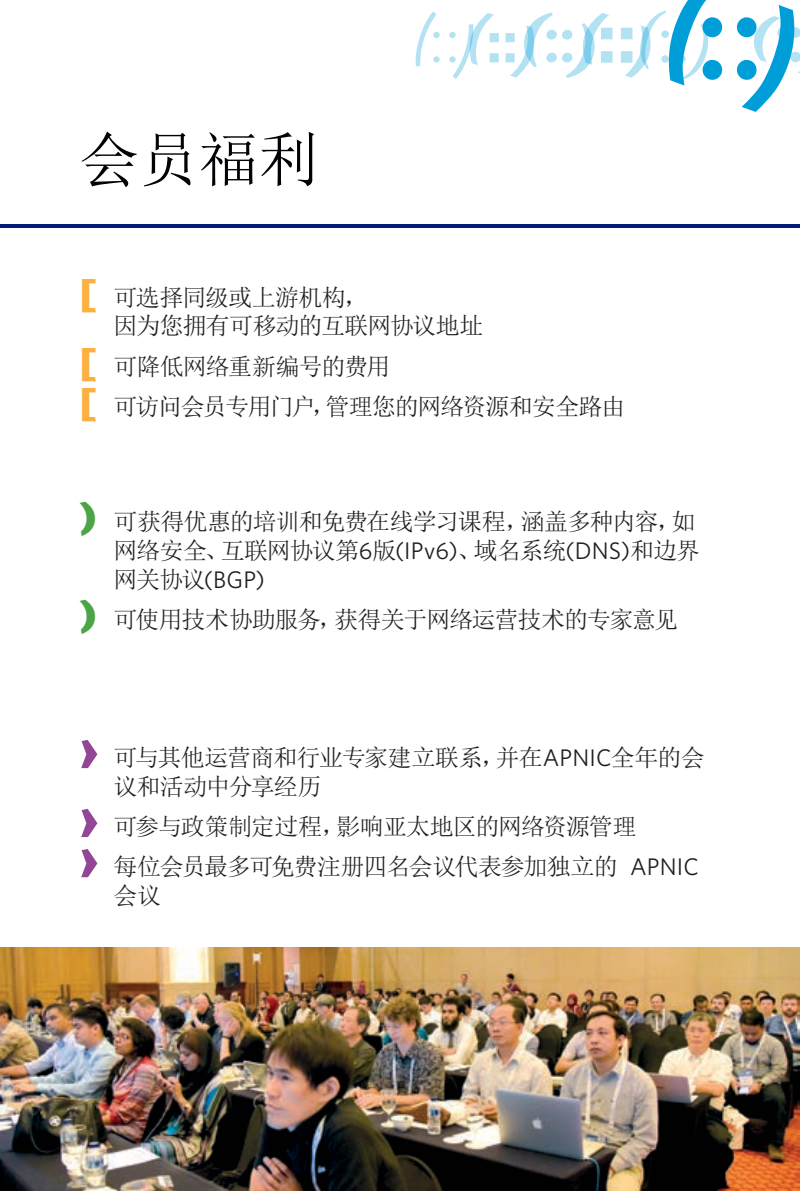
<style>
.page{position:relative;width:800px;height:1191px;background:#fff}
.page>*{position:absolute;margin:0;border:0;box-sizing:border-box;transform-origin:0 0}
.t1{font:59.8px "Sim Sun";color:#000206}
.t2{font:900 56px "Whitney";color:#924695}
.t3{font:24px/28.8px "Sim Sun";letter-spacing:-.045em;color:#231f20}
.t4{font:24px "Whitney";color:#231f20}
.s1{font-family:"Whitney";font-weight:900;font-size:42px;color:#fbb041}
.s2{font-family:"Whitney";font-weight:900;font-size:42px;color:#4ba547}
.s3{font-family:"Whitney"}
.s4{font-family:"Sim Sun"}
</style>
<div class="page">
<svg style="left:562px;top:13px;width:50px;height:65px"></svg>
<svg style="left:505px;top:13px;width:51px;height:65px"></svg>
<svg style="left:415px;top:11px;width:24px;height:56px"></svg>
<svg style="left:449px;top:13px;width:49px;height:66px"></svg>
<svg style="left:621px;top:0;width:101px;height:86px"></svg>
<svg style="left:736px;top:5px;width:63px;height:107px"></svg>
<hr style="left:0;top:224px;width:799px;height:3px;background:#001b78">
<img style="left:0;top:947px;width:799px;height:244px">
<h1 class="t1" style="left:79px;top:129px;width:240px">会员福利</h1>
<p class="t3" style="left:113px;top:283px;width:371px;text-indent:-34px"><span class="s1">[</span> 可选择同级或上游机构，<br>因为您拥有可移动的互联网协议地址</p>
<p class="t3" style="left:79px;top:346px;width:547px;line-height:40.2px"><span class="s1">[</span> 可降低网络重新编号的费用<br><span class="s1">[</span> 可访问会员专用门户，管理您的网络资源和安全路由</p>
<p class="t3" style="left:79px;top:507px;width:621px;text-align:right"><span class="s2">)</span> 可获得优惠的培训和免费在线学习课程，涵盖多种内容，如网络安全、互联网协议第<span class="s3">6</span>版<span class="s3">(IPv6)</span>、域名系统<span class="s3">(DNS)</span>和边界</p>
<p class="t4" style="left:113px;top:564px;width:153px"><span class="s4">网关协议</span>(BGP)</p>
<p class="t3" style="left:79px;top:605px;width:600px"><span class="s2">)</span> 可使用技术协助服务，获得关于网络运营技术的专家意见</p>
<h2 class="t2" style="left:79px;top:711px;width:20px">›</h2>
<p class="t3" style="left:113px;top:743px;width:592px">可与其他运营商和行业专家建立联系，并在<span class="s3">APNIC</span>全年的会议和活动中分享经历</p>
<h2 class="t2" style="left:79px;top:780px;width:20px">›</h2>
<p class="t3" style="left:113px;top:812px;width:524px">可参与政策制定过程，影响亚太地区的网络资源管理</p>
<h2 class="t2" style="left:79px;top:820px;width:20px">›</h2>
<p class="t3" style="left:113px;top:852px;width:586px">每位会员最多可免费注册四名会议代表参加独立的 <span class="s3">APNIC</span>会议</p>
</div>
